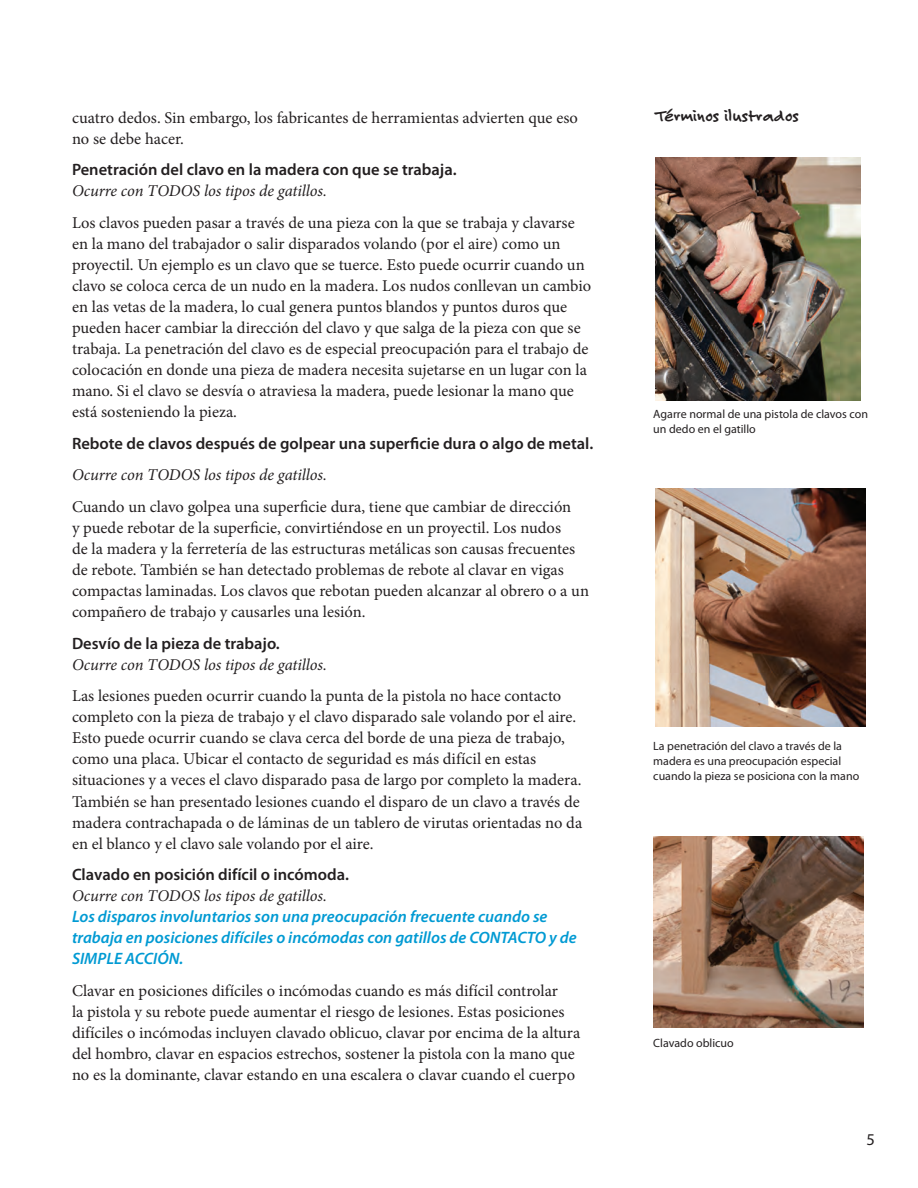
<style>
.page{position:relative;width:918px;height:1188px;background:#fff}
.page>*{position:absolute;margin:0;border:0;box-sizing:border-box;transform-origin:0 0}
.t1{font:700 18px "Felt Tip Roman";color:#231f20}
.body{font:16.5px/21px "Minion Pro";color:#231f20}
.sub_header{font:italic 600 16.5px/21px "Myriad Pro";color:#009ad3}
.bullet_header{font:600 16.5px "Myriad Pro";color:#231f20}
.sub_header-2{font:italic 16.5px "Minion Pro";letter-spacing:-.005em;color:#231f20}
.body-2{font:600 16.5px "Myriad Pro";color:#231f20}
.t2{font:16.5px "Myriad Pro";color:#231f20}
.t3{font:12px/15px "Myriad Pro";color:#231f20}
.s1{font-family:"Minion Pro";font-weight:400;color:#231f20}
</style>
<div class="page">
<img style="left:653px;top:836px;width:211px;height:191px">
<img style="left:655px;top:489px;width:211px;height:238px">
<img style="left:655px;top:157px;width:205px;height:244px">
<p class="body" style="left:72px;top:107px;width:507px">cuatro dedos. Sin embargo, los fabricantes de herramientas advierten que eso</p>
<p class="t1" style="left:655px;top:104px;width:145px">Términos ilustrados</p>
<p class="body" style="left:72px;top:128px;width:113px">no se debe hacer.</p>
<p class="bullet_header" style="left:72px;top:159px;width:386px">Penetración del clavo en la madera con que se trabaja.</p>
<p class="sub_header-2" style="left:72px;top:180px;width:257px">Ocurre con TODOS los tipos de gatillos.</p>
<p class="body" style="left:72px;top:212px;width:521px">Los clavos pueden pasar a través de una pieza con la que se trabaja y clavarse en la mano del trabajador o salir disparados volando (por el aire) como un proyectil. Un ejemplo es un clavo que se tuerce. Esto puede ocurrir cuando un clavo se coloca cerca de un nudo en la madera. Los nudos conllevan un cambio en las vetas de la madera, lo cual genera puntos blandos y puntos duros que pueden hacer cambiar la dirección del clavo y que salga de la pieza con que se trabaja. La penetración del clavo es de especial preocupación para el trabajo de colocación en donde una pieza de madera necesita sujetarse en un lugar con la mano. Si el clavo se desvía o atraviesa la madera, puede lesionar la mano que está sosteniendo la pieza.</p>
<p class="body-2" style="left:72px;top:433px;width:523px">Rebote de clavos después de golpear una superficie dura o algo de metal.</p>
<p class="sub_header-2" style="left:72px;top:464px;width:257px">Ocurre con TODOS los tipos de gatillos.</p>
<p class="body" style="left:72px;top:496px;width:519px">Cuando un clavo golpea una superficie dura, tiene que cambiar de dirección<br>y puede rebotar de la superficie, convirtiéndose en un proyectil. Los nudos<br>de la madera y la ferretería de las estructuras metálicas son causas frecuentes de rebote. También se han detectado problemas de rebote al clavar en vigas compactas laminadas. Los clavos que rebotan pueden alcanzar al obrero o a un compañero de trabajo y causarles una lesión.</p>
<p class="bullet_header" style="left:72px;top:633px;width:209px">Desvío de la pieza de trabajo.</p>
<p class="sub_header-2" style="left:72px;top:653px;width:257px">Ocurre con TODOS los tipos de gatillos.</p>
<p class="body" style="left:72px;top:686px;width:512px">Las lesiones pueden ocurrir cuando la punta de la pistola no hace contacto completo con la pieza de trabajo y el clavo disparado sale volando por el aire.<br>Esto puede ocurrir cuando se clava cerca del borde de una pieza de trabajo, como una placa. Ubicar el contacto de seguridad es más difícil en estas situaciones y a veces el clavo disparado pasa de largo por completo la madera.<br>También se han presentado lesiones cuando el disparo de un clavo a través de madera contrachapada o de láminas de un tablero de virutas orientadas no da en el blanco y el clavo sale volando por el aire.</p>
<p class="bullet_header" style="left:72px;top:864px;width:279px">Clavado en posición difícil o incómoda.</p>
<p class="sub_header" style="left:72px;top:885px;width:506px"><span class="s1">Ocurre con TODOS los tipos de gatillos.<br></span>Los disparos involuntarios son una preocupación frecuente cuando se trabaja en posiciones difíciles o incómodas con gatillos de CONTACTO y de SIMPLE ACCIÓN.</p>
<p class="body" style="left:72px;top:980px;width:510px">Clavar en posiciones difíciles o incómodas cuando es más difícil controlar<br>la pistola y su rebote puede aumentar el riesgo de lesiones. Estas posiciones difíciles o incómodas incluyen clavado oblicuo, clavar por encima de la altura del hombro, clavar en espacios estrechos, sostener la pistola con la mano que no es la dominante, clavar estando en una escalera o clavar cuando el cuerpo</p>
<p class="t3" style="left:653px;top:407px;width:216px">Agarre normal de una pistola de clavos con un dedo en el gatillo</p>
<p class="t3" style="left:653px;top:738px;width:207px">La penetración del clavo a través de la madera es una preocupación especial cuando la pieza se posiciona con la mano</p>
<p class="t3" style="left:653px;top:1035px;width:82px">Clavado oblicuo</p>
<p class="t2" style="left:866px;top:1129px;width:10px">5</p>
</div>
